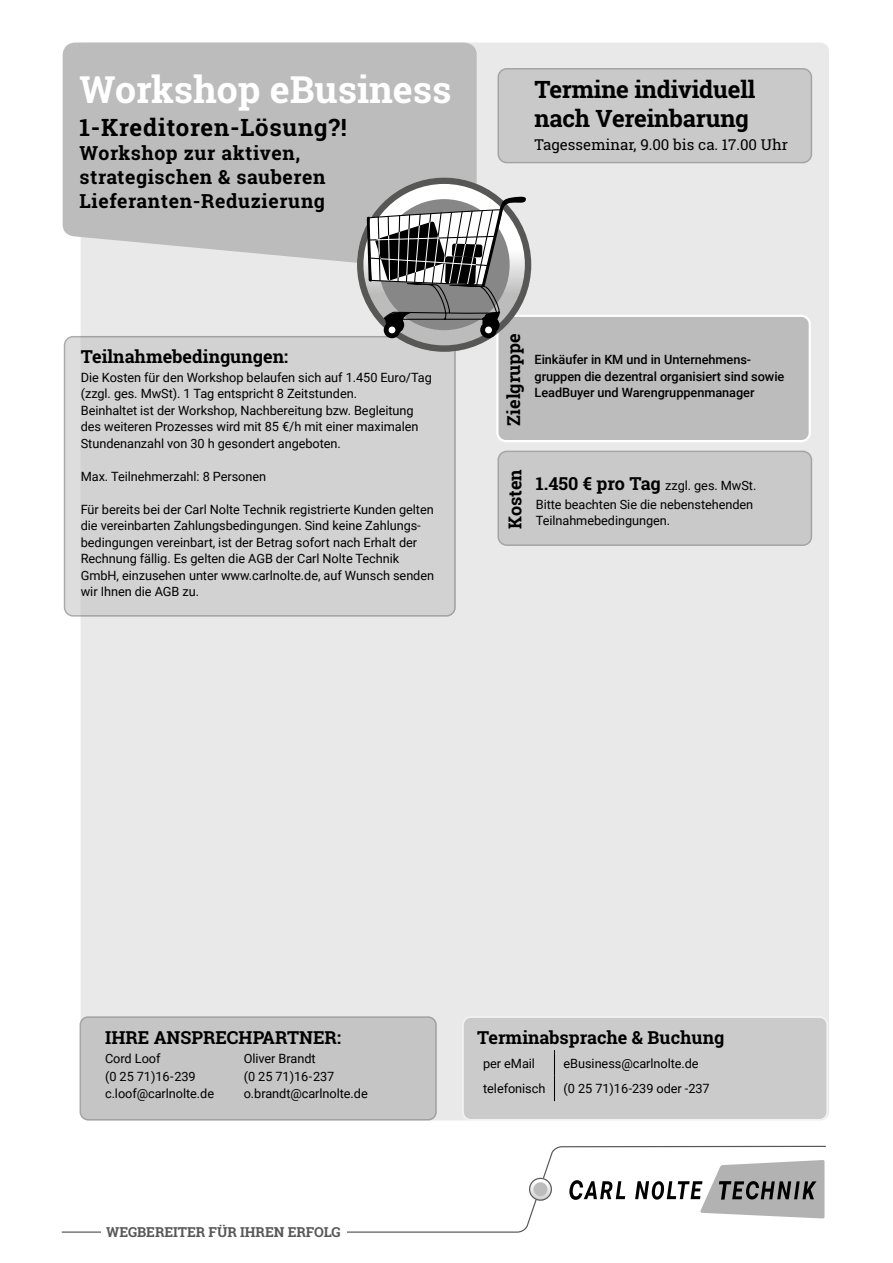
<style>
.page{position:relative;width:893px;height:1263px;background:#fff}
.page>*{position:absolute;margin:0;border:0;box-sizing:border-box;transform-origin:0 0}
.t1{font:700 37.5px "Roboto Slab";color:#fff}
.t2{font:700 24px/28.8px "Roboto Slab";letter-spacing:-.01em;color:#000}
.t3{font:700 24px "Roboto Slab";letter-spacing:.03em;color:#000}
.t4{font:700 19.5px/24px "Roboto Slab";letter-spacing:.03em;color:#000}
.t5{font:700 18px "Roboto Slab";color:#000}
.t6{font:15px "Roboto Slab";color:#000}
.t7{font:700 13.8px "Roboto Slab";letter-spacing:-.005em;color:#575756}
.t8{font:12.75px/16.5px "Roboto";letter-spacing:-.005em;color:#000}
.t9{font:500 12.75px/16.5px "Roboto";letter-spacing:-.005em;color:#000}
.s1{font-family:"Roboto Slab";font-weight:700;font-size:18px}
</style>
<div class="page">
<div style="left:81px;top:43px;width:748px;height:1077px;background:#e9e9e9;border-radius:9px"></div>
<div style="left:63px;top:43px;width:414px;height:220px;background:#bcbcbc"></div>
<div style="left:65px;top:337px;width:390px;height:279px;background:#d2d2d2;border-radius:9px"></div>
<div style="left:64px;top:336px;width:392px;height:281px;border:2px solid #575756;border-radius:9px"></div>
<svg style="left:61px;top:1145px;width:765px;height:88px"></svg>
<div style="left:80px;top:1017px;width:356px;height:103px;background:#c5c5c5;border-radius:8px"></div>
<div style="left:80px;top:1016px;width:357px;height:104px;border:2px solid #575756;border-radius:8px"></div>
<svg style="left:569px;top:1180px;width:56px;height:20px"></svg>
<svg style="left:635px;top:1160px;width:189px;height:58px"></svg>
<svg style="left:531px;top:1180px;width:19px;height:18px"></svg>
<div style="left:529px;top:1178px;width:23px;height:23px;border:4px solid #fff;border-radius:50%"></div>
<div style="left:529px;top:1178px;width:23px;height:23px;border:1px solid #575756;border-radius:50%"></div>
<div style="left:497px;top:316px;width:313px;height:125px;background:#bcbcbc;border-radius:9px"></div>
<div style="left:496px;top:315px;width:315px;height:127px;border:2px solid #fff;border-radius:9px"></div>
<div style="left:357px;top:178px;width:174px;height:174px;border:22px solid #fff;border-radius:50%"></div>
<div style="left:357px;top:178px;width:174px;height:174px;border:6px solid #575756;border-radius:50%"></div>
<div style="left:101px;top:1218px;width:245px;height:28px;background:#fff"></div>
<div style="left:498px;top:451px;width:313px;height:94px;background:#c9c9c9;border-radius:9px"></div>
<div style="left:497px;top:451px;width:315px;height:95px;border:2px solid #878787;border-radius:9px"></div>
<div style="left:498px;top:69px;width:313px;height:94px;background:#c9c9c9;border-radius:9px"></div>
<div style="left:497px;top:68px;width:315px;height:95px;border:2px solid #878787;border-radius:9px"></div>
<div style="left:384px;top:322px;width:16px;height:16px;background:#000;border-radius:50%"></div>
<div style="left:480px;top:322px;width:17px;height:16px;background:#000;border-radius:50%"></div>
<svg style="left:367px;top:197px;width:159px;height:137px;background:#8c8c8c"></svg>
<div style="left:463px;top:1017px;width:364px;height:103px;background:#cbcbcb;border-radius:8px"></div>
<div style="left:462px;top:1016px;width:366px;height:104px;border:2px solid #fff;border-radius:8px"></div>
<svg style="left:554px;top:1050px;width:1px;height:51px"></svg>
<h1 class="t1" style="left:80px;top:64px;width:373px">Workshop eBusiness</h1>
<h2 class="t3" style="left:80px;top:111px;width:269px">1-Kreditoren-Lösung?!</h2>
<h3 class="t4" style="left:80px;top:141px;width:248px">Workshop zur aktiven, strategischen &amp; sauberen<br>Lieferanten-Reduzierung</h3>
<h3 class="t5" style="left:81px;top:344px;width:209px">Teilnahmebedingungen:</h3>
<p class="t8" style="left:81px;top:369px;width:353px">Die Kosten für den Workshop belaufen sich auf 1.450 Euro/Tag (zzgl. ges. MwSt). 1 Tag entspricht 8 Zeitstunden.<br>Beinhaltet ist der Workshop, Nachbereitung bzw. Begleitung des weiteren Prozesses wird mit 85 €/h mit einer maximalen Stundenanzahl von 30 h gesondert angeboten.</p>
<p class="t8" style="left:81px;top:468px;width:187px">Max. Teilnehmerzahl: 8 Personen</p>
<p class="t8" style="left:81px;top:501px;width:355px">Für bereits bei der Carl Nolte Technik registrierte Kunden gelten die vereinbarten Zahlungsbedingungen. Sind keine Zahlungs&shy;bedingungen vereinbart, ist der Betrag sofort nach Erhalt der Rechnung fällig. Es gelten die AGB der Carl Nolte Technik GmbH, einzusehen unter www.carlnolte.de, auf Wunsch senden wir Ihnen die AGB zu.</p>
<h2 class="t2" style="left:535px;top:74px;width:222px">Termine individuell nach Vereinbarung</h2>
<p class="t6" style="left:535px;top:134px;width:255px">Tagesseminar, 9.00 bis ca. 17.00 Uhr</p>
<h3 class="t5" style="left:501px;top:426px;width:94px;rotate:-90deg">Zielgruppe</h3>
<p class="t9" style="left:535px;top:351px;width:251px">Einkäufer in KM und in Unternehmens&shy;gruppen die dezentral organisiert sind sowie<br>LeadBuyer und Warengruppenmanager</p>
<h3 class="t5" style="left:503px;top:529px;width:61px;rotate:-90deg">Kosten</h3>
<p class="t8" style="left:536px;top:476px;width:222px;line-height:18.6px"><span class="s1">1.450 € pro Tag</span> zzgl. ges. MwSt.<br>Bitte beachten Sie die nebenstehenden</p>
<p class="t8" style="left:536px;top:512px;width:136px">Teilnahmebedingungen.</p>
<h3 class="t5" style="left:105px;top:1025px;width:237px">IHRE ANSPRECHPARTNER:</h3>
<p class="t8" style="left:105px;top:1048px;width:92px;line-height:18.6px">Cord Loof<br>(0 25 71)16-239</p>
<p class="t8" style="left:105px;top:1084px;width:111px">c.loof@carlnolte.de</p>
<p class="t8" style="left:244px;top:1048px;width:92px;line-height:18.6px">Oliver Brandt<br>(0 25 71)16-237</p>
<p class="t8" style="left:244px;top:1084px;width:125px">o.brandt@carlnolte.de</p>
<p class="t7" style="left:106px;top:1222px;width:236px">WEGBEREITER FÜR IHREN ERFOLG</p>
<h3 class="t5" style="left:477px;top:1025px;width:249px">Terminabsprache &amp; Buchung</h3>
<p class="t8" style="left:483px;top:1054px;width:53px">per eMail</p>
<p class="t8" style="left:564px;top:1054px;width:137px">eBusiness@carlnolte.de</p>
<p class="t8" style="left:483px;top:1080px;width:64px">telefonisch</p>
<p class="t8" style="left:564px;top:1080px;width:148px">(0 25 71)16-239 oder -237</p>
</div>
